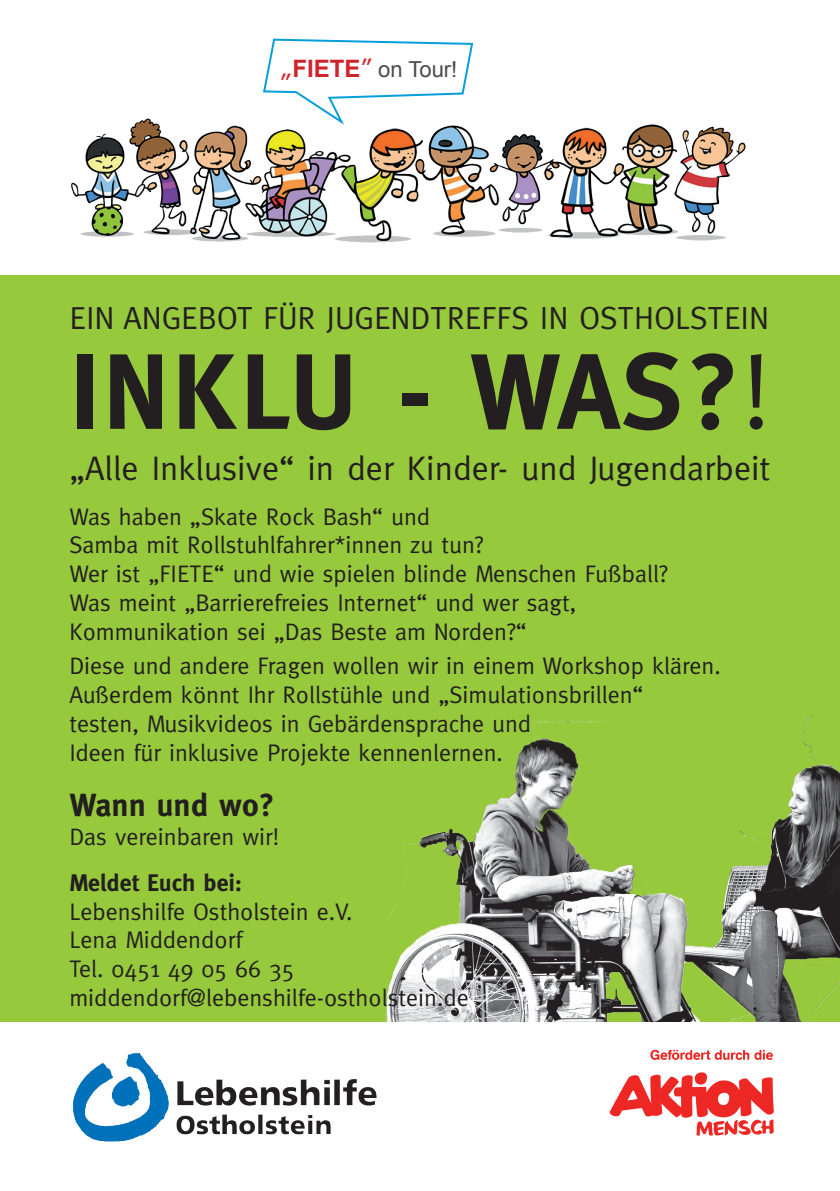
<style>
.page{position:relative;width:840px;height:1191px;background:#fff}
.page>*{position:absolute;margin:0;border:0;box-sizing:border-box;transform-origin:0 0}
.t1{font:700 107px "Meta";letter-spacing:.025em;color:#231f20}
.t2{font:34px "Meta";color:#231f20}
.t3{font:32px "Meta";color:#231f20}
.t4{font:700 32px "Meta";color:#231f20}
.t5{font:24px/28.8px "Meta";color:#231f20}
.t6{font:700 24px "Meta";color:#231f20}
.t7{font:22px "Arial";color:#4b4c4d}
.s1{font-family:"Verdana";font-size:24px;color:#d1232a}
.s2{font-weight:700;font-size:24px;color:#d1232a}
.s3{font-weight:400}
</style>
<div class="page">
<div style="left:0;top:275px;width:839px;height:746px;background:#97c93c"></div>
<img style="left:382px;top:712px;width:457px;height:309px">
<svg style="left:263px;top:38px;width:211px;height:63px"></svg>
<img style="left:70px;top:101px;width:676px;height:142px">
<svg style="left:609px;top:1049px;width:165px;height:87px"></svg>
<img style="left:117px;top:1052px;width:33px;height:73px">
<p class="t7" style="left:281px;top:55px;width:177px"><span class="s1">„</span><span class="s2">FIETE</span><span class="s1">”</span> on Tour!</p>
<h3 class="t3" style="left:69px;top:299px;width:669px">EIN Angebot für Jugen dtreffs in Ostholstein</h3>
<h1 class="t1" style="left:69px;top:330px;width:702px">INKLU - WAS?<span class="s3">!</span></h1>
<h2 class="t2" style="left:69px;top:448px;width:702px">„Alle Inklusive“ in der Kinder- und Jugendarbeit</h2>
<p class="t5" style="left:69px;top:501px;width:599px">Was haben „Skate Rock Bash“ und<br>Samba mit Rollstuhlfahrer*innen zu tun?<br>Wer ist „FIETE“ und wie spielen blinde Menschen Fußball?<br>Was meint „Barrierefreies Internet“ und wer sagt, Kommunikation sei „Das Beste am Norden?“</p>
<p class="t5" style="left:69px;top:651px;width:652px">Diese und andere Fragen wollen wir in einem Workshop klären.<br>Außerdem könnt Ihr Rollstühle und „Simulationsbrillen“<br>testen, Musikvideos in Gebärdensprache und<br>Ideen für inklusive Projekte kennenlernen.</p>
<h3 class="t4" style="left:69px;top:786px;width:206px">Wann und wo?</h3>
<p class="t5" style="left:69px;top:822px;width:211px">Das vereinbaren wir!</p>
<p class="t6" style="left:69px;top:868px;width:174px">Meldet Euch bei:</p>
<p class="t5" style="left:69px;top:896px;width:400px">Lebenshilfe Ostholstein e.V.<br>Lena Middendorf<br>Tel. 0451 49 05 66 35 middendorf@lebenshilfe-ostholstein.de</p>
</div>
